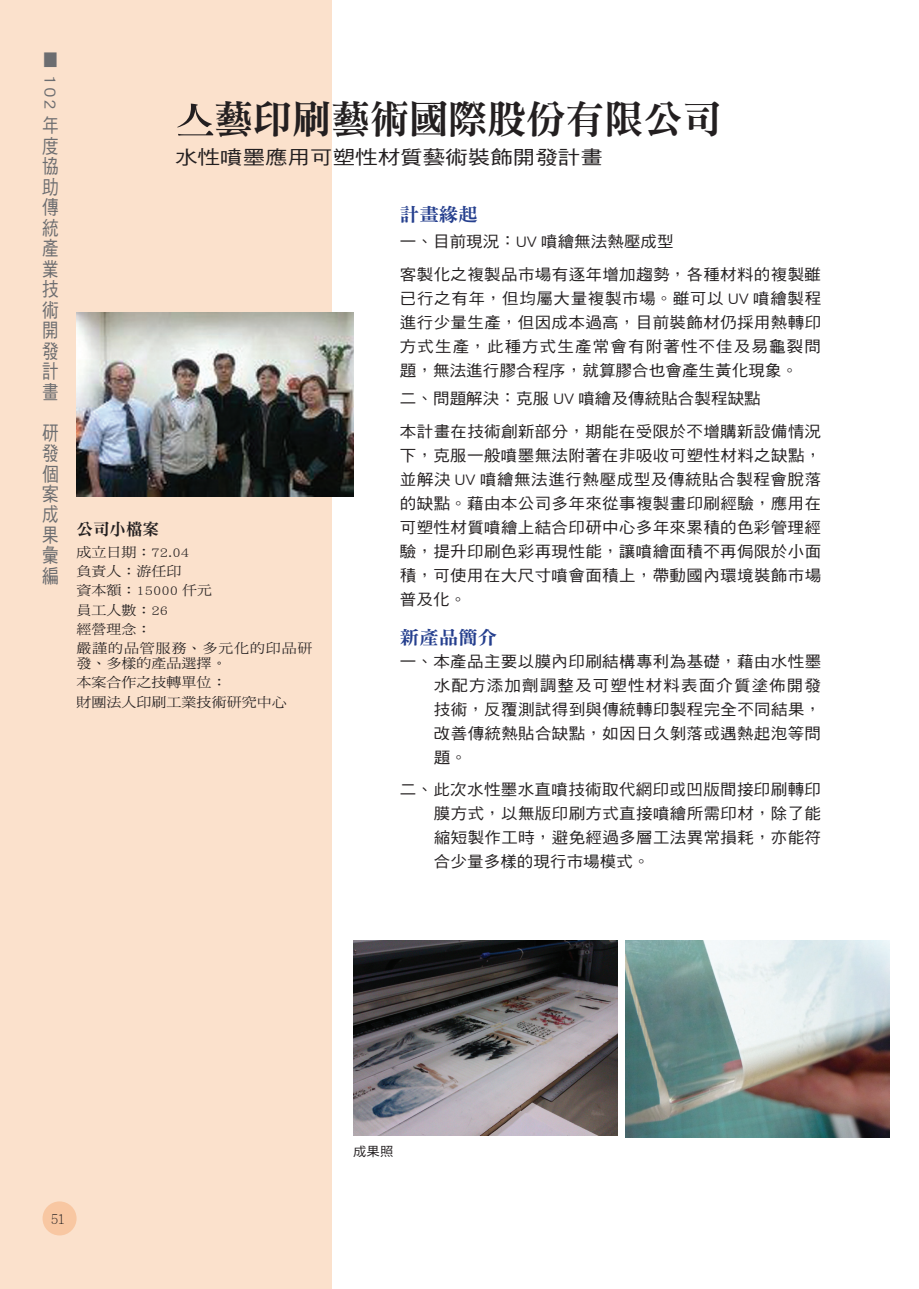
<style>
.page{position:relative;width:919px;height:1289px;background:#fff}
.page>*{position:absolute;margin:0;border:0;box-sizing:border-box;transform-origin:0 0}
.t1{font:39px "DF Ming Std W9";color:#231f20}
.t2{font:19.5px/20.5px "DF Hei Std W5";color:#6c6d70;text-align:justify;scale:.85 1}
.t3{font:19.2px "DF Hei Std W5";color:#231f20;scale:1.18 1}
.t4{font:18.6px "DF Ming Std W9";color:#253f8e;scale:1.05 1}
.t5{font:16.65px "DF Hei Std W5";color:#6c6d70;scale:1.18 1}
.t6{font:16.5px "DF Ming Std W9";color:#231f20}
.t7{font:15.6px/24px "DF Hei Std W5";letter-spacing:.02em;color:#231f20;text-align:justify;scale:1.05 1}
.t8{font:13.5px/19.2px "DF Ming Std W5";color:#231f20;scale:1.11 1}
.t9{font:300 13.5px "Adobe Ming Std";color:#231f20}
.t10{font:12.9px "DF Hei Std W5";color:#231f20;scale:1.05 1}
</style>
<div class="page">
<div style="left:0;top:0;width:332px;height:1288px;background:#fbe1cc"></div>
<div style="left:43px;top:1201px;width:34px;height:34px;background:#f8c7a2;border-radius:50%"></div>
<img style="left:77px;top:312px;width:277px;height:184px">
<svg style="left:177px;top:104px;width:36px;height:32px"></svg>
<img style="left:353px;top:940px;width:264px;height:195px">
<img style="left:625px;top:940px;width:264px;height:197px">
<p class="t5" style="left:59px;top:50px;width:52px;rotate:90deg">■ 102</p>
<p class="t2" style="left:42px;top:115px;width:21px">年度協助傳統產業技術開發計畫</p>
<p class="t2" style="left:42px;top:422px;width:21px">研發個案成果彙編</p>
<h1 class="t1" style="left:175px;top:98px;width:547px">亼藝印刷藝術國際股份有限公司</h1>
<p class="t3" style="left:175px;top:146px;width:364px">水性噴墨應用可塑性材質藝術裝飾開發計畫</p>
<p class="t6" style="left:77px;top:519px;width:84px">公司小檔案</p>
<p class="t8" style="left:77px;top:542px;width:214px">成立日期：72.04<br>負責人：游任印<br>資本額：15000 仟元<br>員工人數：26<br>經營理念：<br>嚴謹的品管服務、多元化的印品研</p>
<p class="t8" style="left:77px;top:653px;width:191px">發、多樣的產品選擇。<br>本案合作之技轉單位：<br>財團法人印刷工業技術研究中心</p>
<p class="t4" style="left:400px;top:205px;width:76px">計畫緣起</p>
<p class="t7" style="left:400px;top:225px;width:402px;line-height:32.5px">一、目前現況：UV 噴繪無法熱壓成型<br>客製化之複製品市場有逐年增加趨勢，各種材料的複製雖</p>
<p class="t7" style="left:400px;top:286px;width:402px">已行之有年，但均屬大量複製市場。雖可以 UV 噴繪製程進行少量生產，但因成本過高，目前裝飾材仍採用熱轉印方式生產，此種方式生產常會有附著性不佳及易龜裂問題，無法進行膠合程序，就算膠合也會產生黃化現象。</p>
<p class="t7" style="left:400px;top:382px;width:402px;line-height:32.5px">二、問題解決：克服 UV 噴繪及傳統貼合製程缺點<br>本計畫在技術創新部分，期能在受限於不增購新設備情況</p>
<p class="t7" style="left:400px;top:442px;width:402px">下，克服一般噴墨無法附著在非吸收可塑性材料之缺點，並解決 UV 噴繪無法進行熱壓成型及傳統貼合製程會脫落的缺點。藉由本公司多年來從事複製畫印刷經驗，應用在可塑性材質噴繪上結合印研中心多年來累積的色彩管理經驗，提升印刷色彩再現性能，讓噴繪面積不再侷限於小面積，可使用在大尺寸噴會面積上，帶動國內環境裝飾市場普及化。</p>
<p class="t4" style="left:400px;top:627px;width:94px">新產品簡介</p>
<p class="t7" style="left:434px;top:649px;width:370px;text-indent:-34px">一、本產品主要以膜內印刷結構專利為基礎，藉由水性墨水配方添加劑調整及可塑性材料表面介質塗佈開發技術，反覆測試得到與傳統轉印製程完全不同結果，改善傳統熱貼合缺點，如因日久剝落或遇熱起泡等問題。</p>
<p class="t7" style="left:434px;top:777px;width:370px;text-indent:-34px">二、此次水性墨水直噴技術取代網印或凹版間接印刷轉印膜方式，以無版印刷方式直接噴繪所需印材，除了能縮短製作工時，避免經過多層工法異常損耗，亦能符合少量多樣的現行市場模式。</p>
<p class="t9" style="left:51px;top:1211px;width:15px">51</p>
<p class="t10" style="left:353px;top:1144px;width:40px">成果照</p>
</div>
